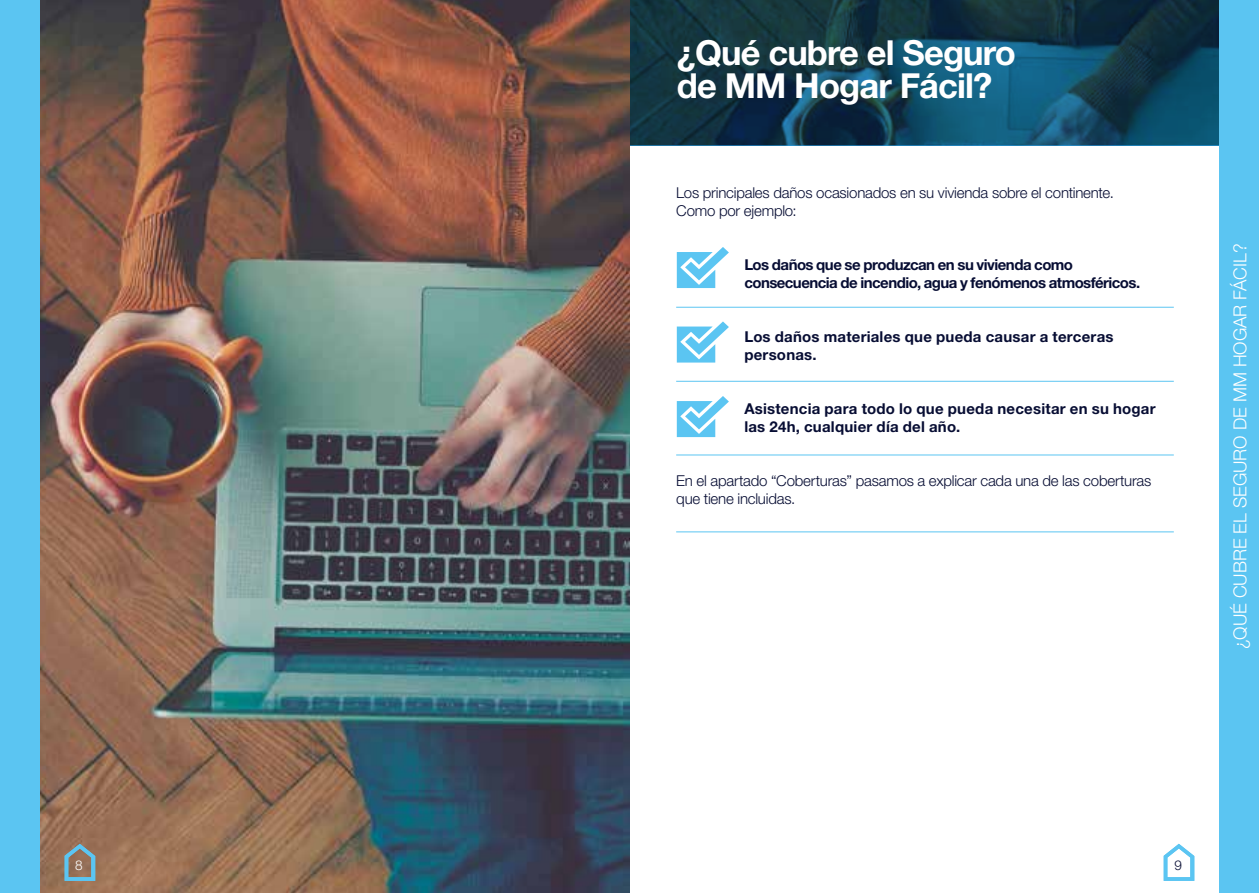
<style>
.page{position:relative;width:1259px;height:893px;background:#fff}
.page>*{position:absolute;margin:0;border:0;box-sizing:border-box;transform-origin:0 0}
.t1{font:700 34.5px/33px "Helvetica Neue LT Std";letter-spacing:-.025em;color:#fff}
.t2{font:300 18px "Helvetica Neue LT Std";color:#fff}
.t3{font:300 15px/18px "Helvetica Neue LT Std";letter-spacing:-.015em;color:#070d33}
.t4{font:700 15px/18px "Helvetica Neue LT Std";letter-spacing:.01em;color:#070d33}
.t5{font:700 15px/18px "Helvetica Neue LT Std";letter-spacing:-.035em;color:#070d33}
.t6{font:300 13.5px "Helvetica Neue LT Std";color:#fff}
.t7{font:300 13.5px "Helvetica Neue LT Std";color:#070d33}
</style>
<div class="page">
<svg style="left:629px;top:0;width:590px;height:145px;background:#123f52"></svg>
<img style="left:39px;top:0;width:590px;height:893px">
<div style="left:1219px;top:0;width:40px;height:893px;background:#5bc5f2"></div>
<div style="left:0;top:0;width:39px;height:893px;background:#5bc5f2"></div>
<svg style="left:1163px;top:844px;width:31px;height:37px"></svg>
<svg style="left:65px;top:844px;width:30px;height:37px"></svg>
<svg style="left:677px;top:247px;width:52px;height:41px"></svg>
<svg style="left:677px;top:321px;width:52px;height:42px"></svg>
<svg style="left:677px;top:396px;width:52px;height:41px"></svg>
<hr style="left:676px;top:307px;width:497px;height:1px;background:#5bc5f2">
<hr style="left:676px;top:381px;width:497px;height:1px;background:#5bc5f2">
<hr style="left:676px;top:455px;width:497px;height:1px;background:#5bc5f2">
<hr style="left:676px;top:531px;width:497px;height:1px;background:#5bc5f2">
<h1 class="t1" style="left:677px;top:35px;width:340px">¿Qué cubre el Seguro de MM Hogar Fácil?</h1>
<p class="t3" style="left:676px;top:183px;width:439px">Los principales daños ocasionados en su vivienda sobre el continente.<br>Como por ejemplo:</p>
<p class="t5" style="left:744px;top:255px;width:397px">Los daños que se produzcan en su vivienda como consecuencia de incendio, agua y fenómenos atmosféricos.</p>
<p class="t4" style="left:744px;top:327px;width:371px">Los daños materiales que pueda causar a terceras personas.</p>
<p class="t4" style="left:744px;top:399px;width:413px">Asistencia para todo lo que pueda necesitar en su hogar las 24h, cualquier día del año.</p>
<p class="t3" style="left:676px;top:471px;width:476px">En el apartado “Coberturas” pasamos a explicar cada una de las coberturas que tiene incluidas.</p>
<p class="t2" style="left:1229px;top:649px;width:407px;rotate:-90deg">¿QUÉ CUBRE EL SEGURO DE MM HOGAR FÁCIL?</p>
<p class="t6" style="left:75px;top:857px;width:9px">8</p>
<p class="t7" style="left:1174px;top:856px;width:9px">9</p>
</div>
